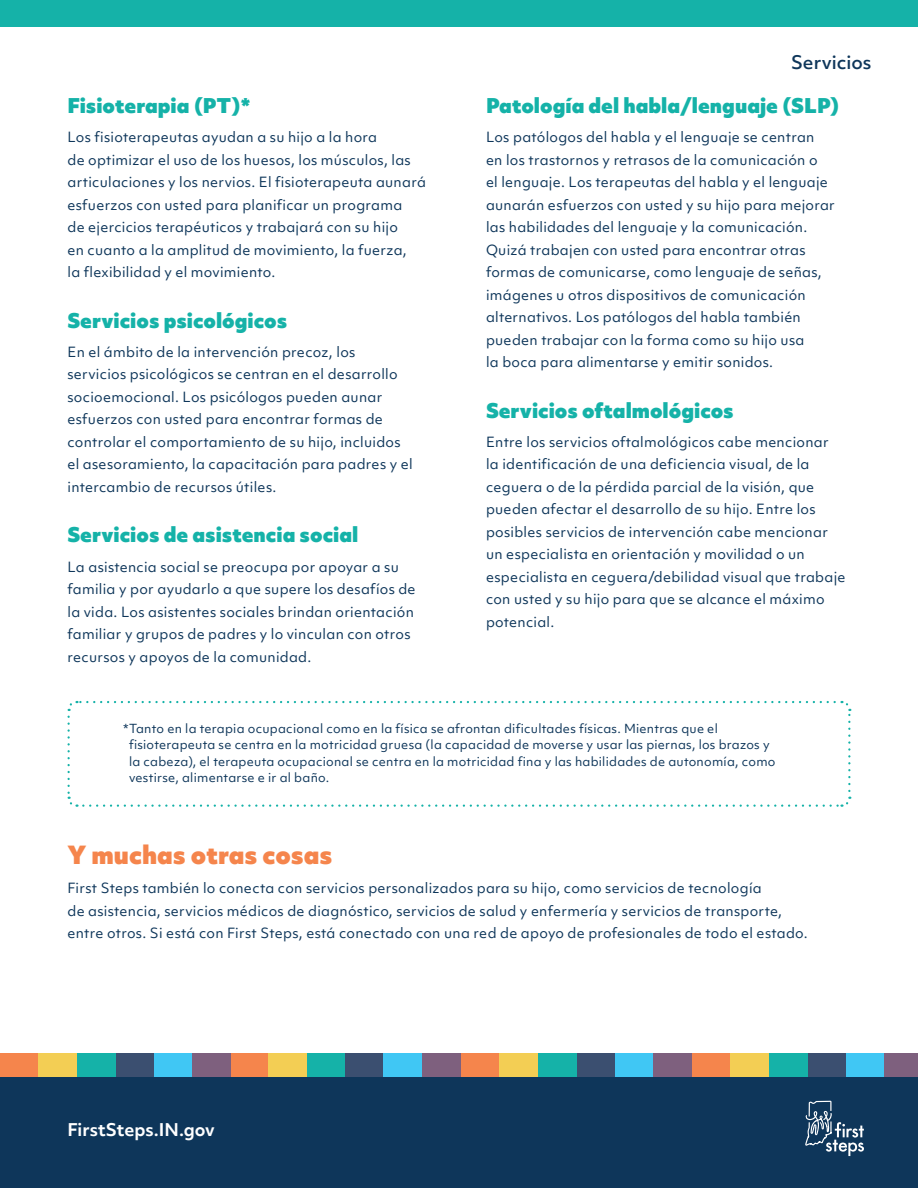
<style>
.page{position:relative;width:918px;height:1188px;background:#fff}
.page>*{position:absolute;margin:0;border:0;box-sizing:border-box;transform-origin:0 0}
.t1{font:900 24px "Objektiv Mk 2";color:#f5854c}
.t2{font:900 19.5px "Objektiv Mk 2";color:#15b2a8}
.t3{font:500 18px "Objektiv Mk 2";color:#0e365a}
.t4{font:700 16.8px "Objektiv Mk 2";color:#fff}
.t5{font:13.5px/22.5px "Objektiv Mk 1";letter-spacing:.02em;color:#0e365a}
.t6{font:12px/16.5px "Objektiv Mk 1";letter-spacing:.02em;color:#0e365a}
</style>
<div class="page">
<div style="left:0;top:0;width:918px;height:27px;background:#15b2a8"></div>
<svg style="left:67px;top:701px;width:768px;height:10px"></svg>
<svg style="left:842px;top:700px;width:8px;height:91px"></svg>
<svg style="left:68px;top:717px;width:9px;height:90px"></svg>
<svg style="left:83px;top:797px;width:769px;height:10px"></svg>
<div style="left:0;top:1077px;width:918px;height:111px;background:#0e365a"></div>
<div style="left:807px;top:1054px;width:39px;height:23px;background:#3b4f70"></div>
<div style="left:846px;top:1054px;width:39px;height:23px;background:#40c7f4"></div>
<div style="left:692px;top:1054px;width:39px;height:23px;background:#f5854c"></div>
<div style="left:769px;top:1054px;width:39px;height:23px;background:#15b2a8"></div>
<div style="left:884px;top:1054px;width:34px;height:23px;background:#7e607e"></div>
<div style="left:730px;top:1054px;width:39px;height:23px;background:#f3ce54"></div>
<div style="left:345px;top:1054px;width:39px;height:23px;background:#3b4f70"></div>
<div style="left:383px;top:1054px;width:39px;height:23px;background:#40c7f4"></div>
<div style="left:230px;top:1054px;width:38px;height:23px;background:#f5854c"></div>
<div style="left:307px;top:1054px;width:38px;height:23px;background:#15b2a8"></div>
<div style="left:422px;top:1054px;width:39px;height:23px;background:#7e607e"></div>
<div style="left:268px;top:1054px;width:39px;height:23px;background:#f3ce54"></div>
<div style="left:576px;top:1054px;width:39px;height:23px;background:#3b4f70"></div>
<div style="left:615px;top:1054px;width:39px;height:23px;background:#40c7f4"></div>
<div style="left:461px;top:1054px;width:39px;height:23px;background:#f5854c"></div>
<div style="left:538px;top:1054px;width:39px;height:23px;background:#15b2a8"></div>
<div style="left:653px;top:1054px;width:39px;height:23px;background:#7e607e"></div>
<div style="left:499px;top:1054px;width:39px;height:23px;background:#f3ce54"></div>
<div style="left:115px;top:1054px;width:39px;height:23px;background:#3b4f70"></div>
<div style="left:154px;top:1054px;width:39px;height:23px;background:#40c7f4"></div>
<div style="left:0;top:1054px;width:39px;height:23px;background:#f5854c"></div>
<div style="left:77px;top:1054px;width:39px;height:23px;background:#15b2a8"></div>
<div style="left:192px;top:1054px;width:39px;height:23px;background:#7e607e"></div>
<div style="left:38px;top:1054px;width:39px;height:23px;background:#f3ce54"></div>
<svg style="left:805px;top:1101px;width:59px;height:55px"></svg>
<h3 class="t2" style="left:68px;top:91px;width:184px">Fisioterapia (PT)*</h3>
<p class="t5" style="left:68px;top:126px;width:360px">Los fisioterapeutas ayudan a su hijo a la hora<br>de optimizar el uso de los huesos, los músculos, las articulaciones y los nervios. El fisioterapeuta aunará esfuerzos con usted para planificar un programa<br>de ejercicios terapéuticos y trabajará con su hijo<br>en cuanto a la amplitud de movimiento, la fuerza,<br>la flexibilidad y el movimiento.</p>
<h3 class="t2" style="left:68px;top:306px;width:221px">Servicios psicológicos</h3>
<p class="t5" style="left:68px;top:340px;width:347px">En el ámbito de la intervención precoz, los servicios psicológicos se centran en el desarrollo socioemocional. Los psicólogos pueden aunar esfuerzos con usted para encontrar formas de controlar el comportamiento de su hijo, incluidos el asesoramiento, la capacitación para padres y el intercambio de recursos útiles.</p>
<h3 class="t2" style="left:68px;top:521px;width:292px">Servicios de asistencia social</h3>
<p class="t5" style="left:68px;top:555px;width:350px">La asistencia social se preocupa por apoyar a su familia y por ayudarlo a que supere los desafíos de la vida. Los asistentes sociales brindan orientación familiar y grupos de padres y lo vinculan con otros recursos y apoyos de la comunidad.</p>
<h3 class="t3" style="left:791px;top:49px;width:82px">Servicios</h3>
<h3 class="t2" style="left:486px;top:91px;width:355px">Patología del habla/lenguaje (SLP)</h3>
<p class="t5" style="left:486px;top:126px;width:350px">Los patólogos del habla y el lenguaje se centran<br>en los trastornos y retrasos de la comunicación o<br>el lenguaje. Los terapeutas del habla y el lenguaje aunarán esfuerzos con usted y su hijo para mejorar las habilidades del lenguaje y la comunicación.<br>Quizá trabajen con usted para encontrar otras formas de comunicarse, como lenguaje de señas, imágenes u otros dispositivos de comunicación alternativos. Los patólogos del habla también pueden trabajar con la forma como su hijo usa<br>la boca para alimentarse y emitir sonidos.</p>
<h3 class="t2" style="left:486px;top:396px;width:249px">Servicios oftalmológicos</h3>
<p class="t5" style="left:486px;top:430px;width:361px">Entre los servicios oftalmológicos cabe mencionar<br>la identificación de una deficiencia visual, de la ceguera o de la pérdida parcial de la visión, que pueden afectar el desarrollo de su hijo. Entre los posibles servicios de intervención cabe mencionar un especialista en orientación y movilidad o un especialista en ceguera/debilidad visual que trabaje con usted y su hijo para que se alcance el máximo potencial.</p>
<p class="t6" style="left:129px;top:720px;width:648px;text-indent:-6px">*Tanto en la terapia ocupacional como en la física se afrontan dificultades físicas. Mientras que el fisioterapeuta se centra en la motricidad gruesa (la capacidad de moverse y usar las piernas, los brazos y la cabeza), el terapeuta ocupacional se centra en la motricidad fina y las habilidades de autonomía, como vestirse, alimentarse e ir al baño.</p>
<h3 class="t1" style="left:68px;top:837px;width:267px">Y muchas otras cosas</h3>
<p class="t5" style="left:68px;top:877px;width:742px">First Steps también lo conecta con servicios personalizados para su hijo, como servicios de tecnología<br>de asistencia, servicios médicos de diagnóstico, servicios de salud y enfermería y servicios de transporte, entre otros. Si está con First Steps, está conectado con una red de apoyo de profesionales de todo el estado.</p>
<p class="t4" style="left:68px;top:1118px;width:149px">FirstSteps.IN.gov</p>
</div>
